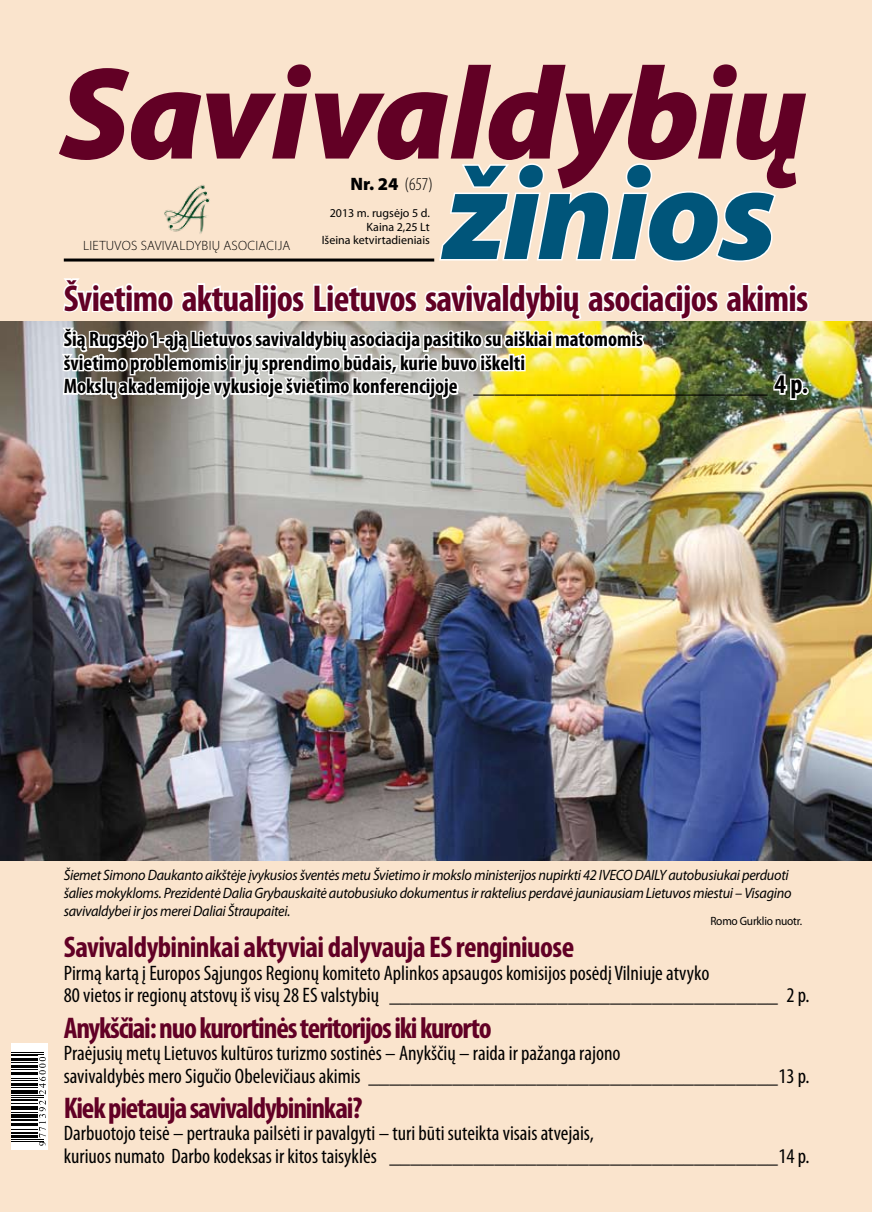
<style>
.page{position:relative;width:872px;height:1212px;background:#fae4cd}
.page>*{position:absolute;margin:0;border:0;box-sizing:border-box;transform-origin:0 0}
.t1{font:italic 900 132px "Myriad Pro";letter-spacing:-.015em;color:#620025}
.t2{font:italic 900 132px "Myriad Pro";letter-spacing:-.02em;color:#00557a}
.t3{font:700 condensed 37.5px "Myriad Pro";letter-spacing:-.02em;color:#620025}
.t4{font:700 condensed 30px "Myriad Pro";letter-spacing:-.04em;color:#620025}
.t5{font:700 condensed 30px "Myriad Pro";letter-spacing:-.02em;color:#620025}
.t6{font:condensed 21px/22.5px "Myriad Pro";color:#000}
.t7{font:700 condensed 21px/23.4px "Myriad Pro";color:#000}
.t8{font:900 18px "Myriad Pro";color:#000}
.t9{font:italic 15px/18px "Myriad Pro";letter-spacing:-.02em;color:#000;scale:.95 1}
.t10{font:300 13.5px "Myriad Pro";letter-spacing:.02em;color:#000}
.t11{font:12px/13.5px "Myriad Pro";color:#000;text-align:right}
.t12{font:12px "Myriad Pro";letter-spacing:-.02em;color:#000;scale:.95 1}
.s1{font-weight:300;font-stretch:condensed}
.s2{font-size:27px}
</style>
<div class="page">
<img style="left:0;top:321px;width:872px;height:540px">
<div style="left:12px;top:1043px;width:36px;height:107px;background:#fff"></div>
<hr style="left:12px;top:1099px;width:26px;height:2px;background:#000">
<hr style="left:12px;top:1097px;width:32px;height:1px;background:#000">
<hr style="left:12px;top:1095px;width:32px;height:1px;background:#000">
<hr style="left:12px;top:1054px;width:32px;height:1px;background:#000">
<hr style="left:12px;top:1052px;width:32px;height:1px;background:#000">
<svg style="left:12px;top:1100px;width:34px;height:46px"></svg>
<svg style="left:12px;top:1055px;width:34px;height:39px"></svg>
<svg style="left:59px;top:163px;width:751px;height:283px"></svg>
<div style="left:801px;top:387px;width:7px;height:8px;border:3px solid #fff;border-radius:50%"></div>
<img style="left:152px;top:179px;width:64px;height:57px">
<h1 class="t1" style="left:60px;top:26px;width:749px">Savi valdybių</h1>
<h1 class="t2" style="left:444px;top:127px;width:333px">žinios</h1>
<p class="t8" style="left:350px;top:171px;width:84px">Nr. 24 <span class="s1">(657)</span></p>
<p class="t11" style="left:322px;top:206px;width:110px">2013 m. rugsėjo 5 d.<br>Kaina 2,25 Lt<br>Išeina ketvirtadieniais</p>
<p class="t10" style="left:83px;top:238px;width:209px">LIETUVOS SAVIVALDYBIŲ ASOCIACIJA</p>
<h2 class="t3" style="left:64px;top:275px;width:746px">Švietimo aktualijos Lietuvos savivaldybių asociacijos akimis</h2>
<p class="t7" style="left:64px;top:327px;width:746px">Šią Rugsėjo 1-ąją Lietuvos savivaldybių asociacija pasitiko su aiškiai matomomis<br>švietimo problemomis ir jų sprendimo būdais, kurie buvo iškelti<br>Mokslų akademijoje vykusioje švietimo konferencijoje ____________________________ <span class="s2">4 p.</span></p>
<p class="t9" style="left:64px;top:866px;width:767px">Šiemet Simono Daukanto aikštėje įvykusios šventės metu Švietimo ir mokslo ministerijos nupirkti 42 IVECO DAILY autobusiukai perduoti šalies mokykloms. Prezidentė Dalia Grybauskaitė autobusiuko dokumentus ir raktelius perdavė jauniausiam Lietuvos miestui – Visagino savivaldybei ir jos merei Daliai Štraupaitei.</p>
<p class="t12" style="left:710px;top:913px;width:98px">Romo Gurklio nuotr.</p>
<h3 class="t5" style="left:64px;top:928px;width:512px">Savivaldybininkai aktyviai dalyvauja ES renginiuose</h3>
<p class="t6" style="left:64px;top:961px;width:747px">Pirmą kartą į Europos Sąjungos Regionų komiteto Aplinkos apsaugos komisijos posėdį Vilniuje atvyko<br>80 vietos ir regionų atstovų iš visų 28 ES valstybių _____________________________________ 2 p.</p>
<h3 class="t4" style="left:64px;top:1009px;width:429px">Anykščiai: nuo kurortinės teritorijos iki kurorto</h3>
<p class="t6" style="left:64px;top:1041px;width:747px">Praėjusių metų Lietuvos kultūros turizmo sostinės – Anykščių – raida ir pažanga rajono<br>savivaldybės mero Sigučio Obelevičiaus akimis _______________________________________13 p.</p>
<h3 class="t4" style="left:64px;top:1089px;width:300px">Kiek pietauja savivaldybininkai?</h3>
<p class="t6" style="left:64px;top:1122px;width:747px">Darbuotojo teisė – pertrauka pailsėti ir pavalgyti – turi būti suteikta visais atvejais,<br>kuriuos numato Darbo kodeksas ir kitos taisyklės _____________________________________14 p.</p>
</div>
